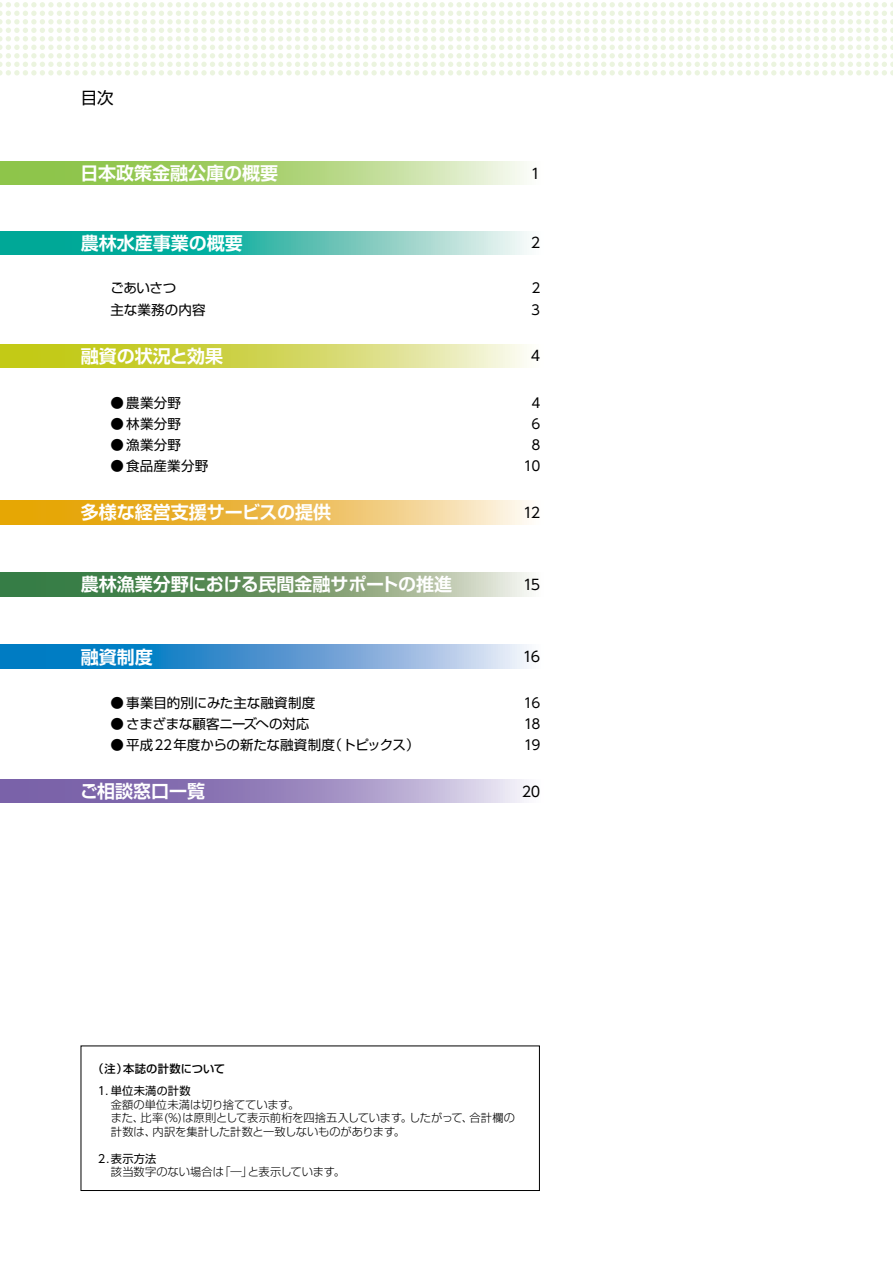
<style>
.page{position:relative;width:893px;height:1263px;background:#fff}
.page>*{position:absolute;margin:0;border:0;box-sizing:border-box;transform-origin:0 0}
.t1{font:700 18px "Shin Go Pr 6 N De";color:#fff}
.t2{font:16.5px "Shin Go Pr 6 N";color:#000}
.t3{font:14.25px "MO Clear Tone SG";letter-spacing:-.06em;color:#000}
.t4{font:13.5px "Shin Go Pr 6 N";letter-spacing:.005em;color:#000}
.t5{font:13.5px "Shin Go Pr 6 N";letter-spacing:-.015em;color:#000}
.t6{font:13.5px "Shin Go Pr 6 N";letter-spacing:-.02em;color:#000}
.t7{font:13.5px "MO Clear Tone SG";letter-spacing:-.05em;color:#000}
.t8{font:300 11.25px/13.5px "Shin Go Pr 6 N";letter-spacing:-.005em;color:#000}
.t9{font:500 11.25px "Shin Go Pr 6 N";letter-spacing:.01em;color:#000}
.s1{font-family:"MO Clear Tone SG"}
.s2{font-family:"MO Clear Tone SG";font-weight:400}
.s3{font-weight:400}
.s4{font-weight:400;font-size:10.95px}
</style>
<div class="page">
<svg style="left:0;top:2px;width:893px;height:73px"></svg>
<div style="left:81px;top:1046px;width:459px;height:145px;border:1px solid #000"></div>
<svg style="left:0;top:162px;width:527px;height:23px;background:#b0d57e"></svg>
<svg style="left:0;top:231px;width:527px;height:23px;background:#4cbfb3"></svg>
<svg style="left:0;top:344px;width:527px;height:24px;background:#d4d862"></svg>
<svg style="left:0;top:501px;width:529px;height:23px;background:#edbf57"></svg>
<svg style="left:0;top:573px;width:532px;height:23px;background:#779e73"></svg>
<svg style="left:0;top:645px;width:529px;height:23px;background:#569ed3"></svg>
<svg style="left:0;top:779px;width:524px;height:24px;background:#9d8cc0"></svg>
<h2 class="t2" style="left:81px;top:84px;width:34px">目次</h2>
<h1 class="t1" style="left:81px;top:158px;width:199px">日本政策金融公庫の概要</h1>
<p class="t3" style="left:531px;top:163px;width:10px">1</p>
<h1 class="t1" style="left:81px;top:228px;width:164px">農林水産事業の概要</h1>
<p class="t3" style="left:531px;top:233px;width:10px">2</p>
<p class="t4" style="left:111px;top:277px;width:67px">ごあいさつ</p>
<p class="t7" style="left:532px;top:279px;width:10px">2</p>
<p class="t4" style="left:111px;top:298px;width:96px">主な業務の内容</p>
<p class="t7" style="left:532px;top:300px;width:10px">3</p>
<h1 class="t1" style="left:81px;top:341px;width:144px">融資の状況と効果</h1>
<p class="t3" style="left:531px;top:346px;width:10px">4</p>
<p class="t4" style="left:111px;top:391px;width:72px">● 農業分野</p>
<p class="t7" style="left:532px;top:393px;width:10px">4</p>
<p class="t4" style="left:111px;top:412px;width:72px">● 林業分野</p>
<p class="t7" style="left:532px;top:414px;width:10px">6</p>
<p class="t4" style="left:111px;top:433px;width:72px">● 漁業分野</p>
<p class="t7" style="left:532px;top:435px;width:10px">8</p>
<p class="t4" style="left:111px;top:454px;width:99px">● 食品産業分野</p>
<p class="t7" style="left:524px;top:456px;width:18px">10</p>
<h1 class="t1" style="left:81px;top:497px;width:252px">多様な経営支援サービスの提供</h1>
<p class="t3" style="left:523px;top:502px;width:18px">12</p>
<h1 class="t1" style="left:81px;top:570px;width:373px">農林漁業分野における民間金融サポートの推進</h1>
<p class="t3" style="left:523px;top:575px;width:18px">15</p>
<h1 class="t1" style="left:81px;top:642px;width:73px">融資制度</h1>
<p class="t3" style="left:523px;top:647px;width:18px">16</p>
<p class="t4" style="left:111px;top:691px;width:206px">● 事業目的別にみた主な融資制度</p>
<p class="t7" style="left:524px;top:693px;width:18px">16</p>
<p class="t6" style="left:111px;top:712px;width:200px">● さまざまな顧客ニーズへの対応</p>
<p class="t7" style="left:524px;top:714px;width:17px">18</p>
<p class="t5" style="left:111px;top:733px;width:311px">● 平成<span class="s1">22</span>年度からの新たな融資制度（トピックス）</p>
<p class="t7" style="left:524px;top:735px;width:17px">19</p>
<h1 class="t1" style="left:80px;top:776px;width:126px">ご相談窓口一覧</h1>
<p class="t3" style="left:522px;top:781px;width:19px">20</p>
<p class="t9" style="left:93px;top:1059px;width:134px">（注）本誌の計数について</p>
<p class="t8" style="left:111px;top:1083px;width:406px;text-indent:-13px"><span class="s2">1.</span> <span class="s3">単位未満</span><span class="s4">の</span><span class="s3">計数<br></span>金額の単位未満は切り捨てています。<br>また、比率<span class="s1">(%)</span>は原則として表示前桁を四捨五入しています。したがって、合計欄の計数は、内訳を集計した計数と一致しないものがあります。</p>
<p class="t8" style="left:111px;top:1150px;width:236px;text-indent:-13px"><span class="s2">2.</span><span class="s3">表示方法<br></span>該当数字のない場合は「―」と表示しています。</p>
</div>
